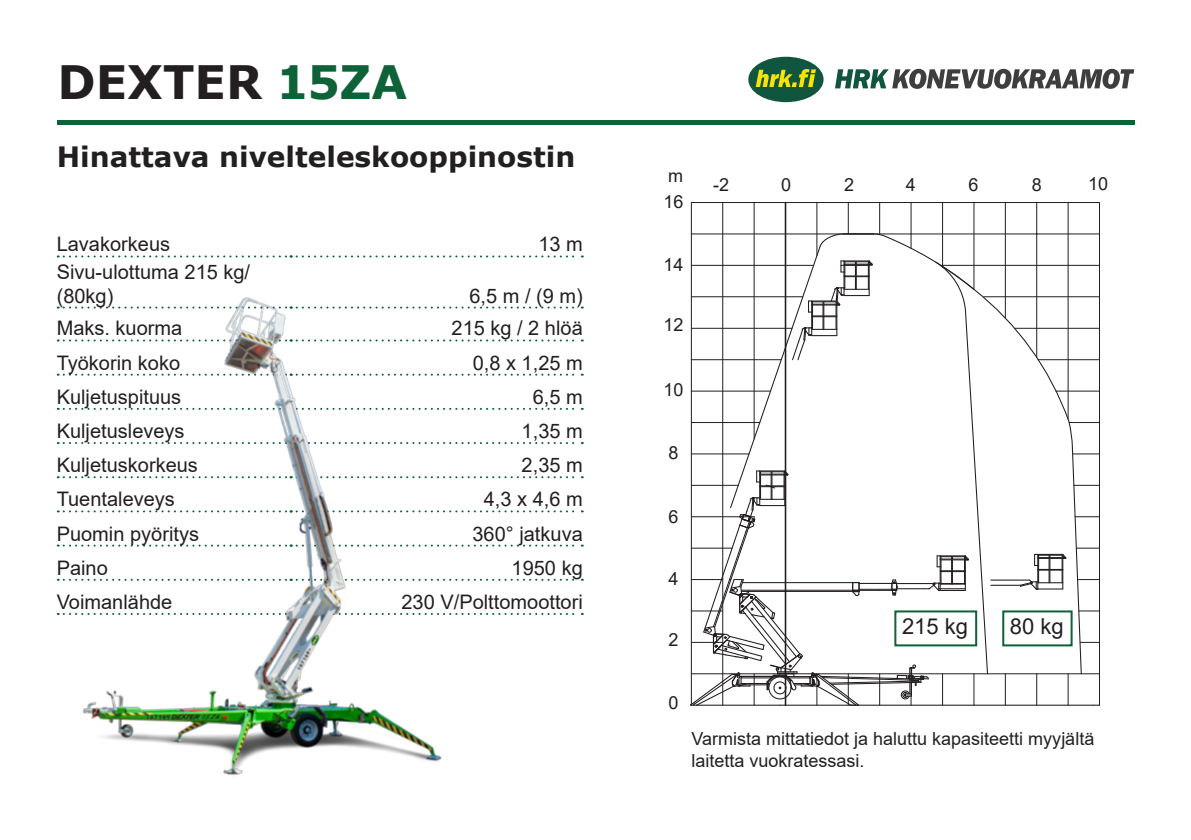
<style>
.page{position:relative;width:1191px;height:840px;background:#fff}
.page>*{position:absolute;margin:0;border:0;box-sizing:border-box;transform-origin:0 0}
.t1{font:700 46px "Verdana";letter-spacing:.005em;color:#231f20}
.t2{font:700 28px "Verdana";color:#231f20}
.HRK_Chart_Large1{font:22px "Arial";color:#231f20}
.HRK_Table_Data_5mm{font:20px/24px "Arial";color:#231f20}
.HRK_Table_Data_5mm-2{font:18px/21.6px "Arial";color:#231f20}
.s1{color:#0e6238}
</style>
<div class="page">
<svg style="left:488px;top:255px;width:95px;height:2px"></svg>
<svg style="left:488px;top:306px;width:95px;height:2px"></svg>
<svg style="left:488px;top:339px;width:95px;height:2px"></svg>
<svg style="left:488px;top:373px;width:95px;height:2px"></svg>
<svg style="left:488px;top:407px;width:95px;height:2px"></svg>
<svg style="left:488px;top:442px;width:95px;height:2px"></svg>
<svg style="left:488px;top:476px;width:95px;height:2px"></svg>
<svg style="left:488px;top:510px;width:95px;height:2px"></svg>
<svg style="left:488px;top:544px;width:95px;height:2px"></svg>
<svg style="left:488px;top:578px;width:95px;height:2px"></svg>
<svg style="left:488px;top:613px;width:95px;height:1px"></svg>
<hr style="left:691px;top:202px;width:1px;height:502px;background:#231f20">
<hr style="left:722px;top:202px;width:1px;height:502px;background:#231f20">
<hr style="left:784px;top:202px;width:2px;height:502px;background:#231f20">
<hr style="left:816px;top:202px;width:1px;height:53px;background:#231f20">
<hr style="left:848px;top:202px;width:1px;height:32px;background:#231f20">
<hr style="left:879px;top:202px;width:1px;height:32px;background:#231f20">
<hr style="left:910px;top:202px;width:1px;height:46px;background:#231f20">
<hr style="left:942px;top:202px;width:1px;height:65px;background:#231f20">
<hr style="left:1099px;top:202px;width:1px;height:502px;background:#231f20">
<hr style="left:1067px;top:202px;width:1px;height:216px;background:#231f20">
<hr style="left:1005px;top:202px;width:1px;height:115px;background:#231f20">
<hr style="left:973px;top:202px;width:1px;height:87px;background:#231f20">
<hr style="left:785px;top:202px;width:314px;height:1px;background:#231f20">
<hr style="left:754px;top:202px;width:1px;height:236px;background:#231f20">
<hr style="left:691px;top:202px;width:94px;height:1px;background:#231f20">
<hr style="left:1036px;top:202px;width:1px;height:155px;background:#231f20">
<svg style="left:691px;top:232px;width:408px;height:474px"></svg>
<div style="left:895px;top:611px;width:81px;height:34px;background:#fff"></div>
<div style="left:894px;top:610px;width:83px;height:36px;border:2px solid #0e6238"></div>
<div style="left:1003px;top:611px;width:68px;height:34px;background:#fff"></div>
<div style="left:1002px;top:610px;width:70px;height:36px;border:2px solid #0e6238"></div>
<hr style="left:57px;top:120px;width:1077px;height:4px;background:#0e6238">
<svg style="left:835px;top:69px;width:299px;height:20px"></svg>
<div style="left:748px;top:57px;width:75px;height:45px;background:#10553d;border-radius:50%"></div>
<svg style="left:755px;top:69px;width:61px;height:18px"></svg>
<img style="left:56px;top:255px;width:432px;height:520px">
<p class="t1" style="left:58px;top:50px;width:351px">DEXTER <span class="s1">15ZA</span></p>
<p class="t2" style="left:57px;top:137px;width:520px">Hinattava nivelteleskooppinostin</p>
<p class="HRK_Table_Data_5mm" style="left:57px;top:232px;width:115px">Lavakorkeus</p>
<p class="HRK_Table_Data_5mm" style="left:538px;top:232px;width:46px">13 m</p>
<p class="HRK_Table_Data_5mm" style="left:57px;top:259px;width:195px">Sivu-ulottuma 215 kg/ (80kg)</p>
<p class="HRK_Table_Data_5mm" style="left:469px;top:283px;width:115px">6,5 m / (9 m)</p>
<p class="HRK_Table_Data_5mm" style="left:57px;top:316px;width:127px">Maks. kuorma</p>
<p class="HRK_Table_Data_5mm" style="left:451px;top:316px;width:133px">215 kg / 2 hlöä</p>
<p class="HRK_Table_Data_5mm" style="left:57px;top:350px;width:125px">Työkorin koko</p>
<p class="HRK_Table_Data_5mm" style="left:473px;top:350px;width:112px">0,8 x 1,25 m</p>
<p class="HRK_Table_Data_5mm" style="left:57px;top:384px;width:126px">Kuljetuspituus</p>
<p class="HRK_Table_Data_5mm" style="left:533px;top:384px;width:52px">6,5 m</p>
<p class="HRK_Table_Data_5mm" style="left:57px;top:418px;width:129px">Kuljetusleveys</p>
<p class="HRK_Table_Data_5mm" style="left:521px;top:418px;width:63px">1,35 m</p>
<p class="HRK_Table_Data_5mm" style="left:57px;top:453px;width:143px">Kuljetuskorkeus</p>
<p class="HRK_Table_Data_5mm" style="left:521px;top:453px;width:63px">2,35 m</p>
<p class="HRK_Table_Data_5mm" style="left:57px;top:487px;width:120px">Tuentaleveys</p>
<p class="HRK_Table_Data_5mm" style="left:484px;top:487px;width:100px">4,3 x 4,6 m</p>
<p class="HRK_Table_Data_5mm" style="left:57px;top:521px;width:144px">Puomin pyöritys</p>
<p class="HRK_Table_Data_5mm" style="left:472px;top:521px;width:112px">360° jatkuva</p>
<p class="HRK_Table_Data_5mm" style="left:57px;top:555px;width:53px">Paino</p>
<p class="HRK_Table_Data_5mm" style="left:511px;top:555px;width:73px">1950 kg</p>
<p class="HRK_Table_Data_5mm" style="left:57px;top:589px;width:117px">Voimanlähde</p>
<p class="HRK_Table_Data_5mm" style="left:401px;top:589px;width:183px">230 V/Polttomoottori</p>
<p class="HRK_Table_Data_5mm-2" style="left:668px;top:165px;width:16px">m</p>
<p class="HRK_Table_Data_5mm-2" style="left:663px;top:190px;width:22px">16</p>
<p class="HRK_Table_Data_5mm-2" style="left:663px;top:253px;width:22px">14</p>
<p class="HRK_Table_Data_5mm-2" style="left:663px;top:313px;width:22px">12</p>
<p class="HRK_Table_Data_5mm-2" style="left:713px;top:173px;width:18px">-2</p>
<p class="HRK_Table_Data_5mm-2" style="left:781px;top:173px;width:12px">0</p>
<p class="HRK_Table_Data_5mm-2" style="left:844px;top:173px;width:12px">2</p>
<p class="HRK_Table_Data_5mm-2" style="left:906px;top:173px;width:12px">4</p>
<p class="HRK_Table_Data_5mm-2" style="left:968px;top:173px;width:12px">6</p>
<p class="HRK_Table_Data_5mm-2" style="left:1031px;top:173px;width:12px">8</p>
<p class="HRK_Table_Data_5mm-2" style="left:1088px;top:172px;width:22px">10</p>
<p class="HRK_Table_Data_5mm-2" style="left:663px;top:379px;width:22px">10</p>
<p class="HRK_Table_Data_5mm-2" style="left:668px;top:441px;width:12px">8</p>
<p class="HRK_Table_Data_5mm-2" style="left:668px;top:506px;width:12px">6</p>
<p class="HRK_Table_Data_5mm-2" style="left:668px;top:567px;width:12px">4</p>
<p class="HRK_Table_Data_5mm-2" style="left:668px;top:628px;width:12px">2</p>
<p class="HRK_Chart_Large1" style="left:902px;top:611px;width:68px">215 kg</p>
<p class="HRK_Chart_Large1" style="left:1010px;top:611px;width:55px">80 kg</p>
<p class="HRK_Table_Data_5mm-2" style="left:668px;top:691px;width:12px">0</p>
<p class="HRK_Table_Data_5mm-2" style="left:691px;top:727px;width:404px">Varmista mittatiedot ja haluttu kapasiteetti myyjältä laitetta vuokratessasi.</p>
</div>
